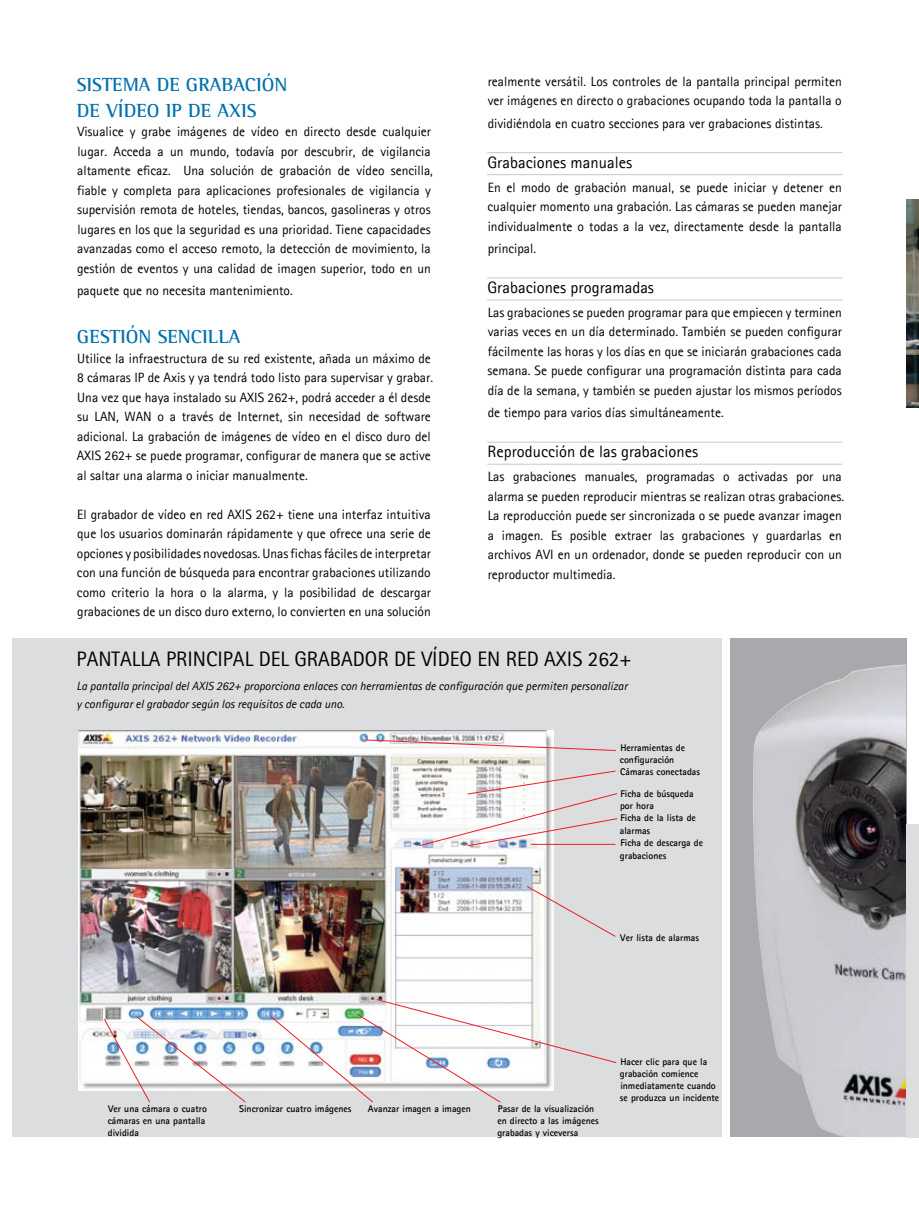
<style>
.page{position:relative;width:919px;height:1214px;background:#fff}
.page>*{position:absolute;margin:0;border:0;box-sizing:border-box;transform-origin:0 0}
.t1{font:21px "Agfa Rotis Sans Serif";color:#000}
.t2{font:700 19.5px/25.5px "Agfa Rotis Semi Serif";color:#0071ad}
.t3{font:16.5px "Agfa Rotis Sans Serif";color:#000}
.t4{font:13.5px/19.5px "Agfa Rotis Sans Serif";color:#000}
.t5{font:italic 12px/18px "Agfa Rotis Sans Serif";color:#000}
.t6{font:700 9.75px/12px "Agfa Rotis Sans Serif";color:#000}
</style>
<div class="page">
<div style="left:13px;top:639px;width:708px;height:498px;background:#dcddde"></div>
<img style="left:78px;top:731px;width:475px;height:359px">
<svg style="left:103px;top:1016px;width:143px;height:87px"></svg>
<svg style="left:526px;top:885px;width:90px;height:52px"></svg>
<svg style="left:270px;top:999px;width:347px;height:104px"></svg>
<svg style="left:418px;top:770px;width:200px;height:77px"></svg>
<svg style="left:364px;top:739px;width:252px;height:12px"></svg>
<img style="left:906px;top:200px;width:12px;height:207px">
<div style="left:730px;top:639px;width:176px;height:498px;background:#a7a9ac"></div>
<img style="left:753px;top:665px;width:153px;height:472px">
<div style="left:906px;top:824px;width:12px;height:313px;background:#dcddde"></div>
<hr style="left:487px;top:152px;width:355px;height:1px;background:#c6c8ca">
<hr style="left:487px;top:174px;width:355px;height:1px;background:#c6c8ca">
<hr style="left:487px;top:278px;width:355px;height:1px;background:#c6c8ca">
<hr style="left:487px;top:300px;width:355px;height:1px;background:#c6c8ca">
<hr style="left:487px;top:442px;width:355px;height:1px;background:#c6c8ca">
<hr style="left:487px;top:464px;width:355px;height:1px;background:#c6c8ca">
<h2 class="t2" style="left:77px;top:72px;width:212px">SISTEMA DE GRABACIÓN<br>DE VÍDEO IP DE AXIS</h2>
<p class="t4" style="left:77px;top:122px;width:357px">Visualice y grabe imágenes de vídeo en directo desde cualquier lugar. Acceda a un mundo, todavía por descubrir, de vigilancia altamente eficaz. Una solución de grabación de vídeo sencilla, fiable y completa para aplicaciones profesionales de vigilancia y supervisión remota de hoteles, tiendas, bancos, gasolineras y otros lugares en los que la seguridad es una prioridad. Tiene capacidades avanzadas como el acceso remoto, la detección de movimiento, la gestión de eventos y una calidad de imagen superior, todo en un</p>
<p class="t4" style="left:77px;top:280px;width:217px">paquete que no necesita mantenimiento.</p>
<h2 class="t2" style="left:77px;top:324px;width:165px">GESTIÓN SENCILLA</h2>
<p class="t4" style="left:77px;top:348px;width:358px">Utilice la infraestructura de su red existente, añada un máximo de 8 cámaras IP de Axis y ya tendrá todo listo para supervisar y grabar.<br>Una vez que haya instalado su AXIS 262+, podrá acceder a él desde su LAN, WAN o a través de Internet, sin necesidad de software adicional. La grabación de imágenes de vídeo en el disco duro del AXIS 262+ se puede programar, configurar de manera que se active al saltar una alarma o iniciar manualmente.</p>
<p class="t4" style="left:77px;top:504px;width:356px;text-align:justify">El grabador de vídeo en red AXIS 262+ tiene una interfaz intuitiva que los usuarios dominarán rápidamente y que ofrece una serie de opciones y posibilidades novedosas. Unas fichas fáciles de interpretar con una función de búsqueda para encontrar grabaciones utilizando como criterio la hora o la alarma, y la posibilidad de descargar grabaciones de un disco duro externo, lo convierten en una solución</p>
<p class="t4" style="left:487px;top:71px;width:355px">realmente versátil. Los controles de la pantalla principal permiten ver imágenes en directo o grabaciones ocupando toda la pantalla o</p>
<p class="t4" style="left:487px;top:113px;width:336px">dividiéndola en cuatro secciones para ver grabaciones distintas.</p>
<p class="t3" style="left:487px;top:152px;width:146px">Grabaciones manuales</p>
<p class="t4" style="left:487px;top:177px;width:356px;text-align:justify">En el modo de grabación manual, se puede iniciar y detener en cualquier momento una grabación. Las cámaras se pueden manejar individualmente o todas a la vez, directamente desde la pantalla</p>
<p class="t4" style="left:487px;top:239px;width:50px">principal.</p>
<p class="t3" style="left:487px;top:278px;width:168px">Grabaciones programadas</p>
<p class="t4" style="left:487px;top:302px;width:356px;text-align:justify">Las grabaciones se pueden programar para que empiecen y terminen varias veces en un día determinado. También se pueden configurar fácilmente las horas y los días en que se iniciarán grabaciones cada semana. Se puede configurar una programación distinta para cada día de la semana, y también se pueden ajustar los mismos períodos</p>
<p class="t4" style="left:487px;top:403px;width:237px">de tiempo para varios días simultáneamente.</p>
<p class="t3" style="left:487px;top:442px;width:212px">Reproducción de las grabaciones</p>
<p class="t4" style="left:487px;top:467px;width:358px">Las grabaciones manuales, programadas o activadas por una alarma se pueden reproducir mientras se realizan otras grabaciones.<br>La reproducción puede ser sincronizada o se puede avanzar imagen a imagen. Es posible extraer las grabaciones y guardarlas en archivos AVI en un ordenador, donde se pueden reproducir con un reproductor multimedia.</p>
<h1 class="t1" style="left:77px;top:646px;width:556px">PANTALLA PRINCIPAL DEL GRABADOR DE VÍDEO EN RED AXIS 262+</h1>
<p class="t5" style="left:76px;top:677px;width:552px">La pantalla principal del AXIS 262+ proporciona enlaces con herramientas de configuración que permiten personalizar y configurar el grabador según los requisitos de cada uno.</p>
<p class="t6" style="left:620px;top:741px;width:67px">Herramientas de configuración</p>
<p class="t6" style="left:620px;top:761px;width:81px;line-height:21.5px">Cámaras conectadas<br>Ficha de búsqueda</p>
<p class="t6" style="left:620px;top:800px;width:85px;line-height:12.5px">por hora<br>Ficha de la lista de alarmas<br>Ficha de descarga de grabaciones</p>
<p class="t6" style="left:620px;top:931px;width:80px">Ver lista de alarmas</p>
<p class="t6" style="left:108px;top:1102px;width:100px">Ver una cámara o cuatro</p>
<p class="t6" style="left:239px;top:1102px;width:114px">Sincronizar cuatro imágenes</p>
<p class="t6" style="left:368px;top:1102px;width:104px">Avanzar imagen a imagen</p>
<p class="t6" style="left:108px;top:1114px;width:99px">cámaras en una pantalla dividida</p>
<p class="t6" style="left:497px;top:1102px;width:103px">Pasar de la visualización en directo a las imágenes grabadas y viceversa</p>
<p class="t6" style="left:620px;top:1056px;width:101px">Hacer clic para que la grabación comience inmediatamente cuando se produzca un incidente</p>
</div>
